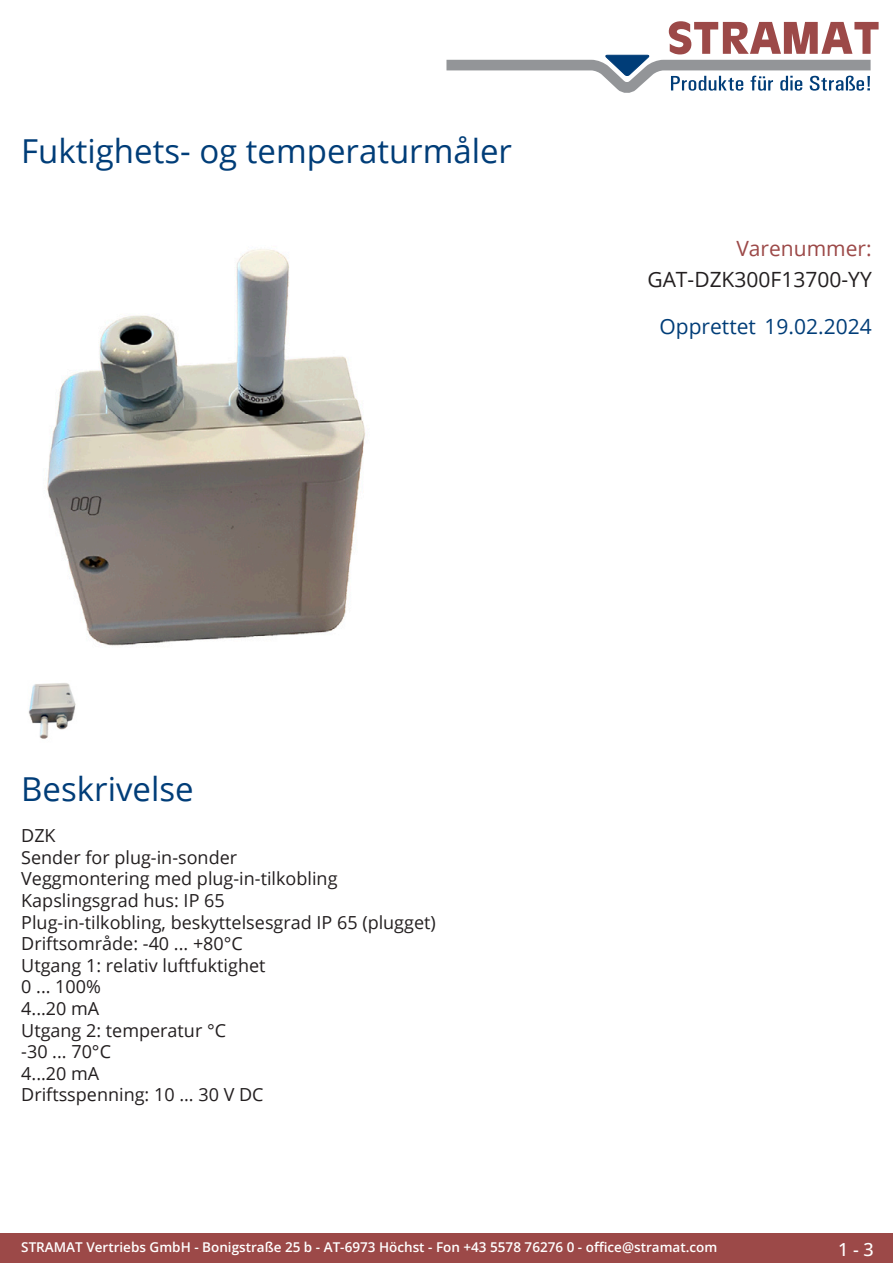
<style>
.page{position:relative;width:893px;height:1263px;background:#fff}
.page>*{position:absolute;margin:0;border:0;box-sizing:border-box;transform-origin:0 0}
.Produkttitel{font:33px "Open Sans";color:#003d78}
.TechDaten_Inhalt{font:21px "Open Sans";color:#231f20}
.Erstellungsdatum{font:21px "Open Sans";color:#003d78}
.TechDaten_Überschrif{font:21px "Open Sans";color:#9c4948}
.Beschreibung_Text{font:18px/21.6px "Open Sans";color:#231f20}
.t1{font:500 18px "Open Sans";color:#fff}
.t2{font:600 13.5px "Open Sans";color:#fff}
</style>
<div class="page">
<div style="left:0;top:1233px;width:893px;height:30px;background:#9c4948"></div>
<svg style="left:446px;top:21px;width:433px;height:72px"></svg>
<img style="left:47px;top:249px;width:318px;height:397px">
<img style="left:28px;top:683px;width:48px;height:56px">
<p class="Produkttitel" style="left:21px;top:128px;width:492px">Fuktighets- og temperaturmåler</p>
<p class="TechDaten_Überschrif" style="left:736px;top:234px;width:137px">Varenummer:</p>
<p class="TechDaten_Inhalt" style="left:647px;top:265px;width:226px">GAT-DZK300F13700-YY</p>
<p class="Erstellungsdatum" style="left:659px;top:312px;width:214px">Opprettet 19.02.2024</p>
<p class="Produkttitel" style="left:21px;top:766px;width:174px">Beskrivelse</p>
<p class="Beschreibung_Text" style="left:21px;top:824px;width:416px">DZK<br>Sender for plug-in-sonder<br>Veggmontering med plug-in-tilkobling<br>Kapslingsgrad hus: IP 65<br>Plug-in-tilkobling, beskyttelsesgrad IP 65 (plugget)<br>Driftsområde: -40 ... +80°C<br>Utgang 1: relativ luftfuktighet<br>0 ... 100%<br>4...20 mA<br>Utgang 2: temperatur °C<br>-30 ... 70°C<br>4...20 mA<br>Driftsspenning: 10 ... 30 V DC</p>
<p class="t2" style="left:21px;top:1238px;width:698px">STRAMAT Vertriebs GmbH - Bonigstraße 25 b - AT-6973 Höchst - Fon +43 5578 76276 0 - office@stramat.com</p>
<p class="t1" style="left:838px;top:1237px;width:37px">1 - 3</p>
</div>
